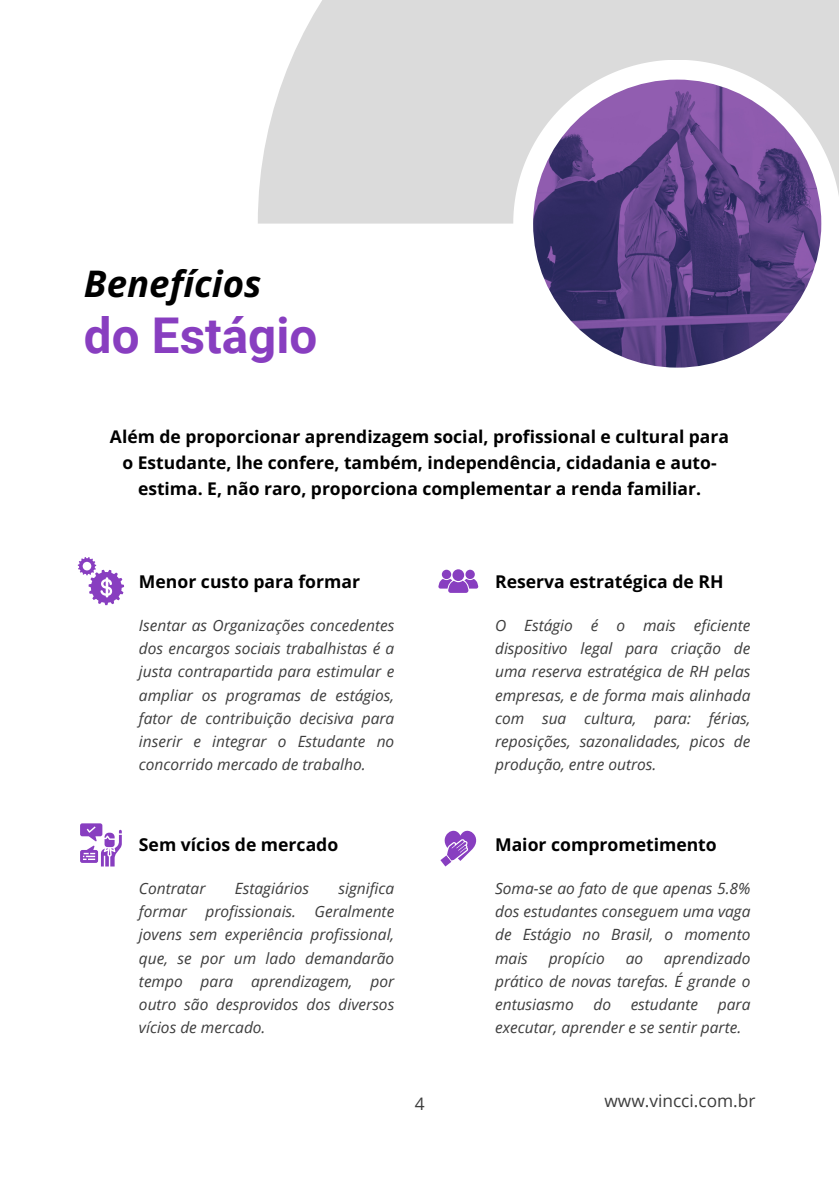
<style>
.page{position:relative;width:839px;height:1191px;background:#fff}
.page>*{position:absolute;margin:0;border:0;box-sizing:border-box;transform-origin:0 0}
.t1{font:700 49.4px "Roboto";color:#883ec0}
.t2{font:italic 700 36.6px "Open Sans";color:#000}
.t3{font:700 17.6px/26.2px "Open Sans";color:#000;text-align:center}
.t4{font:17.2px "Open Sans";color:#3d3d3d}
.t5{font:italic 15.4px/23.2px "Open Sans";color:#3d3d3d;text-align:justify}
</style>
<div class="page">
<div style="left:258px;top:0;width:580px;height:224px;background:#dbdbdb"></div>
<svg style="left:513px;top:60px;width:325px;height:307px"></svg>
<img style="left:533px;top:80px;width:288px;height:288px;border-radius:50%">
<div style="left:452px;top:569px;width:12px;height:12px;background:#883ec0;border-radius:50%"></div>
<div style="left:442px;top:570px;width:9px;height:9px;background:#883ec0;border-radius:50%"></div>
<div style="left:465px;top:570px;width:10px;height:9px;background:#883ec0;border-radius:50%"></div>
<svg style="left:438px;top:579px;width:40px;height:14px"></svg>
<svg style="left:440px;top:830px;width:37px;height:37px"></svg>
<svg style="left:80px;top:823px;width:42px;height:44px"></svg>
<svg style="left:78px;top:557px;width:46px;height:48px"></svg>
<p class="t2" style="left:84px;top:258px;width:179px">Benefícios</p>
<p class="t1" style="left:84px;top:307px;width:235px">do Estágio</p>
<p class="t3" style="left:110px;top:423px;width:620px">Além de proporcionar aprendizagem social, profissional e cultural para o Estudante, lhe confere, também, independência, cidadania e auto&shy;estima. E, não raro, proporciona complementar a renda familiar.</p>
<p class="t3" style="left:139px;top:568px;width:222px">Menor custo para formar</p>
<p class="t3" style="left:495px;top:568px;width:230px">Reserva estratégica de RH</p>
<p class="t5" style="left:139px;top:613px;width:257px">Isentar as Organizações concedentes dos encargos sociais trabalhistas é a justa contrapartida para estimular e ampliar os programas de estágios, fator de contribuição decisiva para inserir e integrar o Estudante no concorrido mercado de trabalho.</p>
<p class="t5" style="left:495px;top:613px;width:257px">O Estágio é o mais eficiente dispositivo legal para criação de uma reserva estratégica de RH pelas empresas, e de forma mais alinhada com sua cultura, para: férias, reposições, sazonalidades, picos de produção, entre outros.</p>
<p class="t3" style="left:139px;top:831px;width:201px">Sem vícios de mercado</p>
<p class="t3" style="left:495px;top:831px;width:223px">Maior comprometimento</p>
<p class="t5" style="left:139px;top:876px;width:68px">Contratar</p>
<p class="t5" style="left:235px;top:876px;width:76px">Estagiários</p>
<p class="t5" style="left:139px;top:876px;width:257px;text-indent:199px">significa formar profissionais. Geralmente jovens sem experiência profissional, que, se por um lado demandarão tempo para aprendizagem, por outro são desprovidos dos diversos vícios de mercado.</p>
<p class="t5" style="left:495px;top:876px;width:257px">Soma-se ao fato de que apenas 5.8% dos estudantes conseguem uma vaga de Estágio no Brasil, o momento mais</p>
<p class="t5" style="left:548px;top:946px;width:58px">propício</p>
<p class="t5" style="left:625px;top:946px;width:19px">ao</p>
<p class="t5" style="left:495px;top:946px;width:257px;text-indent:169px">aprendizado prático de novas tarefas. É grande o entusiasmo</p>
<p class="t5" style="left:593px;top:992px;width:19px">do</p>
<p class="t5" style="left:630px;top:992px;width:69px">estudante</p>
<p class="t5" style="left:495px;top:992px;width:257px;text-indent:223px">para executar, aprender e se sentir parte.</p>
<p class="t4" style="left:415px;top:1092px;width:11px">4</p>
<p class="t4" style="left:604px;top:1089px;width:152px">www.vincci.com.br</p>
</div>
